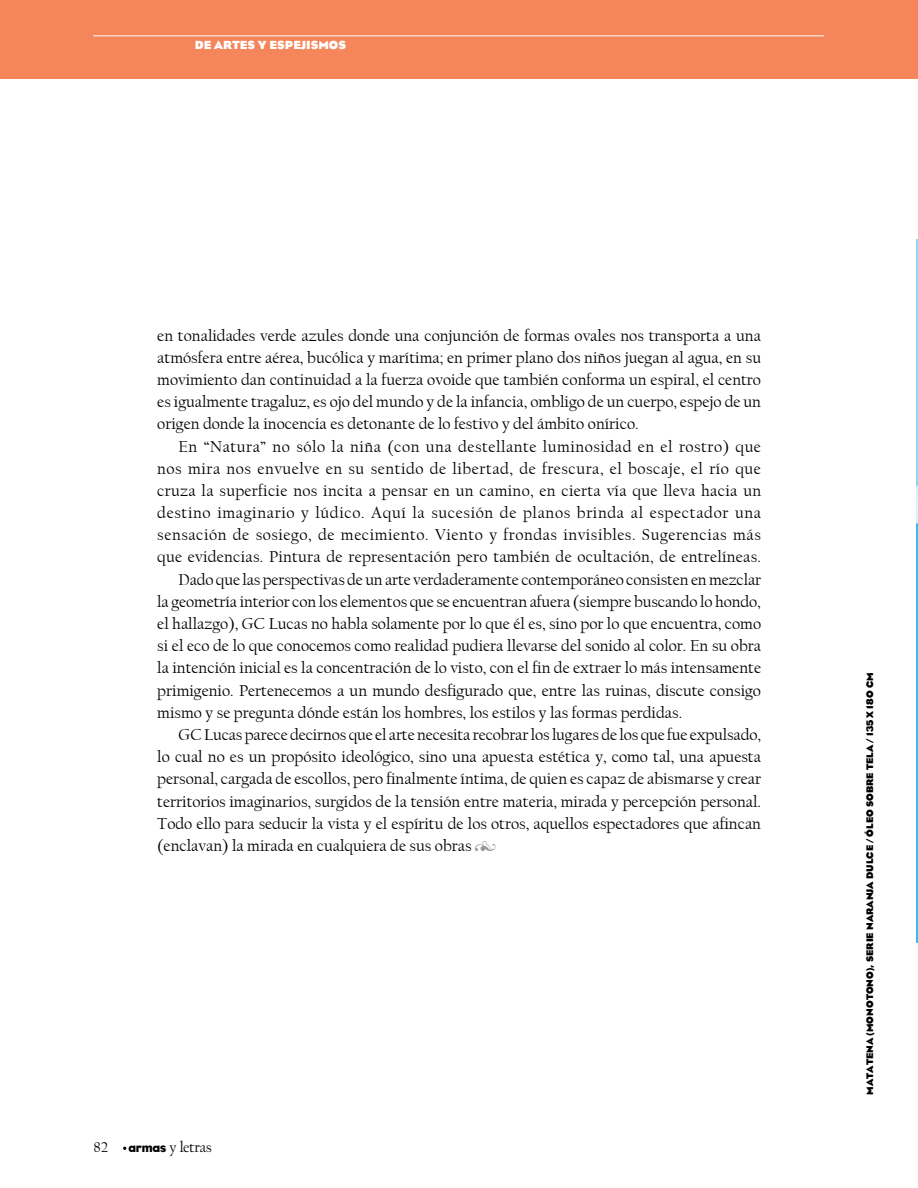
<style>
.page{position:relative;width:918px;height:1188px;background:#fff}
.page>*{position:absolute;margin:0;border:0;box-sizing:border-box;transform-origin:0 0}
.t1{font:16.5px/22.2px "Californian FB";color:#000;text-align:justify}
.t2{font:16.5px "Californian FB";letter-spacing:.03em;color:#000}
.t3{font:16.5px "Californian FB";letter-spacing:.035em;color:#000}
.t4{font:16.5px "Californian FB";letter-spacing:.02em;color:#000}
.t5{font:16.5px "Californian FB";letter-spacing:.04em;color:#000}
.t6{font:15px "Californian FB";color:#000}
.t7{font:700 12px "Eagle";color:#fff}
.t8{font:700 9.75px "Eagle";color:#000}
.s1{font-family:"Eagle";font-weight:700;font-size:13.5px;color:#939598}
.s2{font-family:"Eagle";font-weight:700;font-size:19.5px}
</style>
<div class="page">
<div style="left:0;top:0;width:918px;height:79px;background:#f5855a"></div>
<hr style="left:93px;top:35px;width:731px;height:1px;background:#fff">
<img style="left:916px;top:240px;width:2px;height:702px">
<p class="t7" style="left:195px;top:38px;width:153px">DE ARTES Y ESPEJISMOS</p>
<p class="t1" style="left:157px;top:324px;width:605px">en tonalidades verde azules donde una conjunción de formas ovales nos transporta a una atmósfera entre aérea, bucólica y marítima; en primer plano dos niños juegan al agua, en su movimiento dan continuidad a la fuerza ovoide que también conforma un espiral, el centro es igualmente tragaluz, es ojo del mundo y de la infancia, ombligo de un cuerpo, espejo de un origen donde la inocencia es detonante de lo festivo y del ámbito onírico.</p>
<p class="t2" style="left:179px;top:437px;width:584px">En “Natura” no sólo la niña (con una destellante luminosidad en el rostro) que</p>
<p class="t2" style="left:157px;top:459px;width:605px">nos mira nos envuelve en su sentido de libertad, de frescura, el boscaje, el río que</p>
<p class="t4" style="left:157px;top:481px;width:605px">cruza la superficie nos incita a pensar en un camino, en cierta vía que lleva hacia un</p>
<p class="t5" style="left:157px;top:504px;width:605px">destino imaginario y lúdico. Aquí la sucesión de planos brinda al espectador una</p>
<p class="t3" style="left:157px;top:526px;width:605px">sensación de sosiego, de mecimiento. Viento y frondas invisibles. Sugerencias más</p>
<p class="t1" style="left:157px;top:546px;width:605px">que evidencias. Pintura de representación pero también de ocultación, de entrelíneas.</p>
<p class="t1" style="left:179px;top:568px;width:584px">Dado que las perspectivas de un arte verdaderamente contemporáneo consisten en mezclar</p>
<p class="t1" style="left:157px;top:591px;width:605px">la geometría interior con los elementos que se encuentran afuera (siempre buscando lo hondo,</p>
<p class="t1" style="left:157px;top:613px;width:605px">el hallazgo), GC Lucas no habla solamente por lo que él es, sino por lo que encuentra, como</p>
<p class="t1" style="left:157px;top:635px;width:605px">si el eco de lo que conocemos como realidad pudiera llevarse del sonido al color. En su obra</p>
<p class="t1" style="left:157px;top:657px;width:605px">la intención inicial es la concentración de lo visto, con el fin de extraer lo más intensamente</p>
<p class="t1" style="left:157px;top:679px;width:605px">primigenio. Pertenecemos a un mundo desfigurado que, entre las ruinas, discute consigo</p>
<p class="t1" style="left:157px;top:702px;width:526px">mismo y se pregunta dónde están los hombres, los estilos y las formas perdidas.</p>
<p class="t1" style="left:179px;top:724px;width:584px">GC Lucas parece decirnos que el arte necesita recobrar los lugares de los que fue expulsado,</p>
<p class="t1" style="left:157px;top:746px;width:605px">lo cual no es un propósito ideológico, sino una apuesta estética y, como tal, una apuesta</p>
<p class="t1" style="left:157px;top:768px;width:605px">personal, cargada de escollos, pero finalmente íntima, de quien es capaz de abismarse y crear</p>
<p class="t1" style="left:157px;top:790px;width:605px">territorios imaginarios, surgidos de la tensión entre materia, mirada y percepción personal.</p>
<p class="t1" style="left:157px;top:813px;width:605px">Todo ello para seducir la vista y el espíritu de los otros, aquellos espectadores que afincan</p>
<p class="t1" style="left:157px;top:835px;width:341px">(enclavan) la mirada en cualquiera de sus obras <span class="s1">◊</span></p>
<p class="t6" style="left:94px;top:1138px;width:120px">82 <span class="s2">€</span></p>
<p class="t8" style="left:864px;top:1095px;width:424px;rotate:-90deg">MATATENA (MONOTONO), SERIE NARANJA DULCE / ÓLEO SOBRE TELA / 135 X 180 CM</p>
</div>
